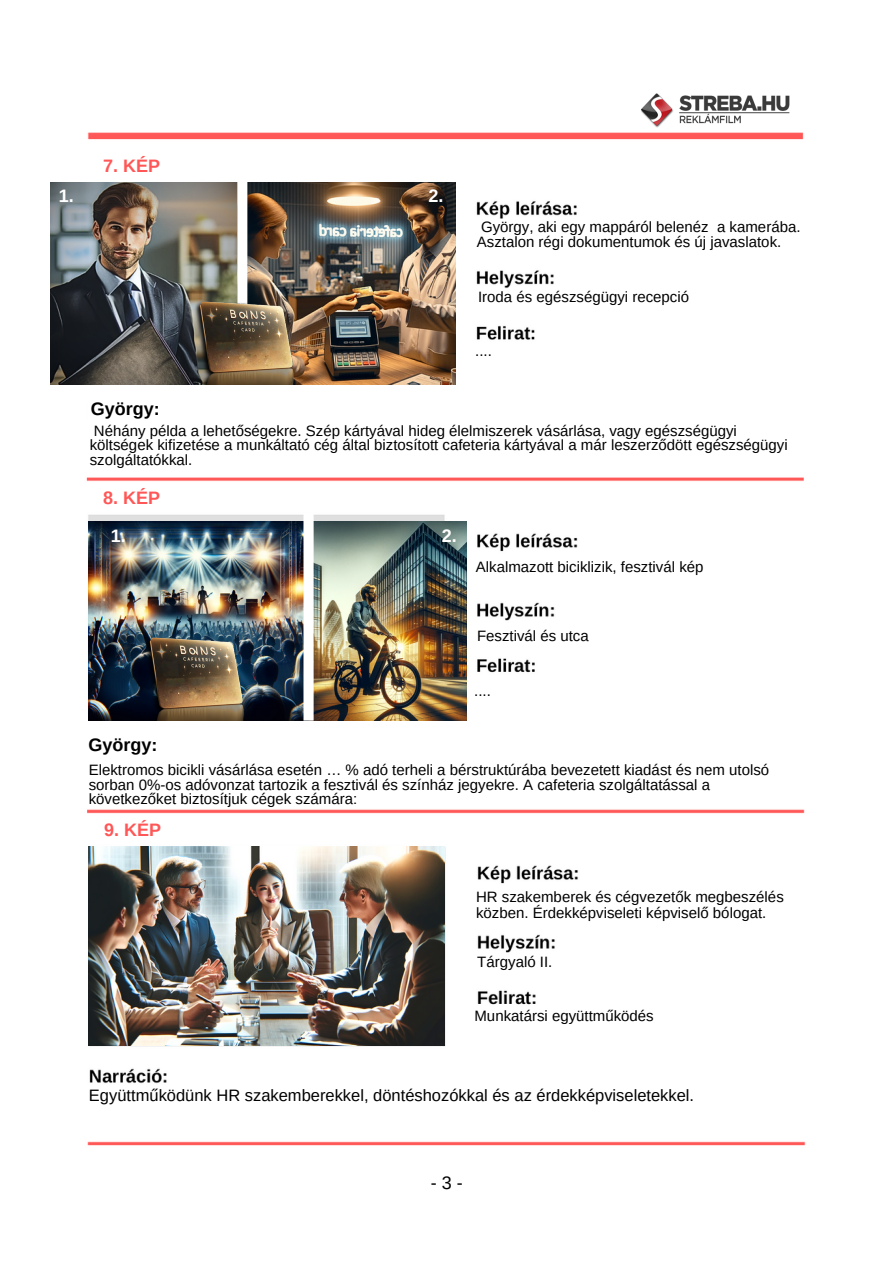
<style>
.page{position:relative;width:893px;height:1264px;background:#fff}
.page>*{position:absolute;margin:0;border:0;box-sizing:border-box;transform-origin:0 0}
.t1{font:700 18px "Arimo";color:#ff5757}
.t2{font:700 18px "Arimo";color:#000}
.t3{font:700 18px "Arimo";color:#fff}
.t4{font:18px "Arimo";color:#000}
.t5{font:16.5px "Arimo";color:#000}
.t6{font:15px/14.7px "Arimo";color:#000}
</style>
<div class="page">
<img style="left:50px;top:132px;width:756px;height:1014px">
<img style="left:89px;top:846px;width:355px;height:199px">
<img style="left:641px;top:93px;width:149px;height:35px">
<img style="left:313px;top:521px;width:153px;height:199px">
<div style="left:85px;top:735px;width:97px;height:26px;background:#fff"></div>
<img style="left:88px;top:521px;width:215px;height:199px">
<img style="left:132px;top:612px;width:121px;height:108px">
<div style="left:303px;top:512px;width:10px;height:208px;background:#fff"></div>
<div style="left:88px;top:396px;width:97px;height:25px;background:#fff"></div>
<img style="left:50px;top:183px;width:405px;height:201px">
<div style="left:237px;top:173px;width:10px;height:211px;background:#fff"></div>
<img style="left:182px;top:276px;width:121px;height:108px">
<p class="t1" style="left:103px;top:156px;width:58px">7. KÉP</p>
<p class="t3" style="left:59px;top:186px;width:16px">1.</p>
<p class="t3" style="left:428px;top:186px;width:16px">2.</p>
<p class="t2" style="left:91px;top:399px;width:70px">György:</p>
<p class="t6" style="left:477px;top:220px;width:325px">György, aki egy mappáról belenéz a kamerába.<br>Asztalon régi dokumentumok és új javaslatok.</p>
<p class="t6" style="left:478px;top:289px;width:212px">Iroda és egészségügyi recepció</p>
<p class="t6" style="left:475px;top:344px;width:18px">....</p>
<p class="t6" style="left:90px;top:423px;width:699px">Néhány példa a lehetőségekre. Szép kártyával hideg élelmiszerek vásárlása, vagy egészségügyi költségek kifizetése a munkáltató cég által biztosított cafeteria kártyával a már leszerződött egészségügyi szolgáltatókkal.</p>
<p class="t1" style="left:103px;top:487px;width:58px">8. KÉP</p>
<p class="t3" style="left:111px;top:525px;width:16px">1.</p>
<p class="t3" style="left:441px;top:525px;width:16px">2.</p>
<p class="t6" style="left:476px;top:559px;width:229px">Alkalmazott biciklizik, fesztivál kép</p>
<p class="t2" style="left:88px;top:735px;width:70px">György:</p>
<p class="t6" style="left:477px;top:628px;width:113px">Fesztivál és utca</p>
<p class="t6" style="left:474px;top:683px;width:18px">....</p>
<p class="t6" style="left:89px;top:762px;width:682px">Elektromos bicikli vásárlása esetén … % adó terheli a bérstruktúrába bevezetett kiadást és nem utolsó sorban 0%-os adóvonzat tartozik a fesztivál és színház jegyekre. A cafeteria szolgáltatással a következőket biztosítjuk cégek számára:</p>
<p class="t1" style="left:104px;top:819px;width:58px">9. KÉP</p>
<p class="t6" style="left:476px;top:888px;width:309px;line-height:16.8px">HR szakemberek és cégvezetők megbeszélés közben. Érdekképviseleti képviselő bólogat.</p>
<p class="t6" style="left:477px;top:954px;width:76px">Tárgyaló II.</p>
<p class="t6" style="left:474px;top:1008px;width:181px">Munkatársi együttműködés</p>
<p class="t5" style="left:89px;top:1086px;width:606px">Együttműködünk HR szakemberekkel, döntéshozókkal és az érdekképviseletekkel.</p>
<p class="t4" style="left:430px;top:1172px;width:33px">- 3 -</p>
</div>
